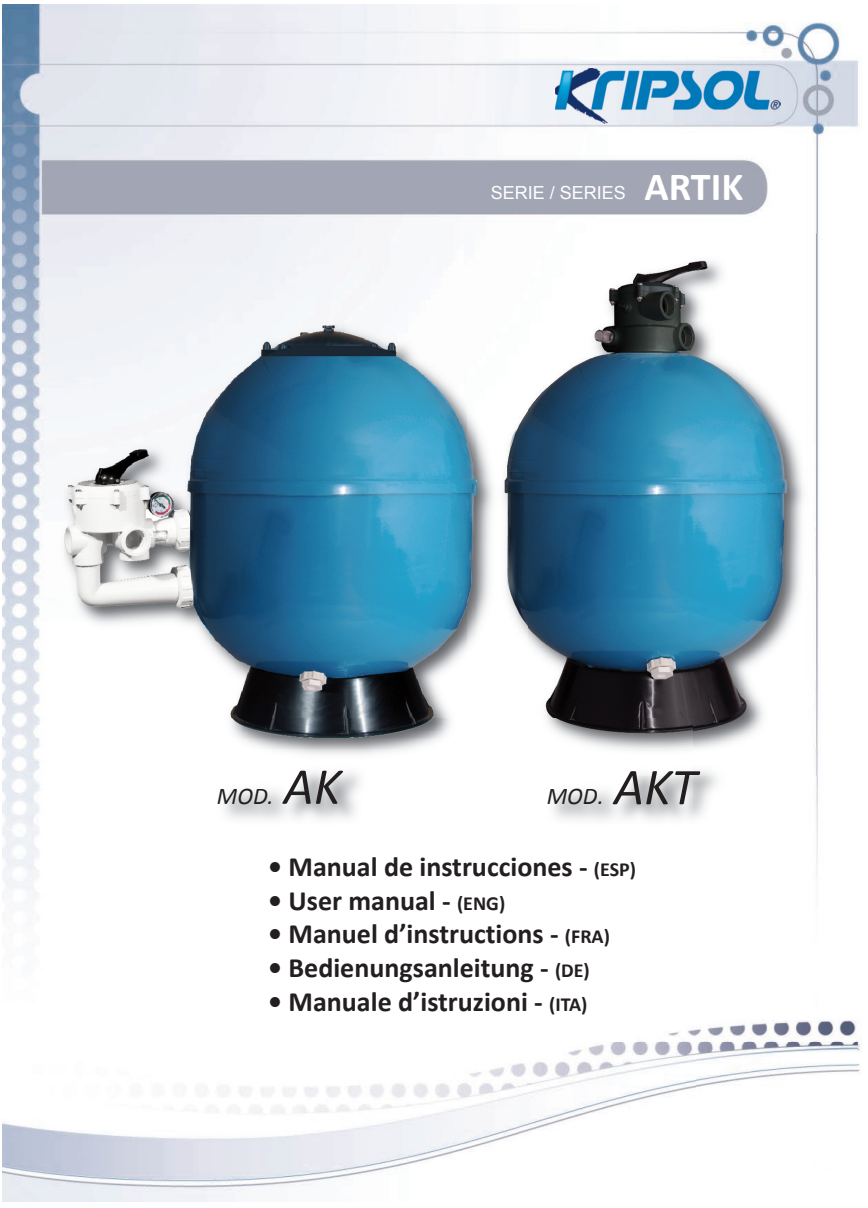
<style>
.page{position:relative;width:868px;height:1208px;background:#fff}
.page>*{position:absolute;margin:0;border:0;box-sizing:border-box;transform-origin:0 0}
.t1{font:700 40px "Calibri";color:#fff}
.t2{font:700 28px "Calibri";color:#231f20}
.t3{font:italic 24px "Calibri";color:#231f20}
.t4{font:18px "Arial";color:#fff}
.s1{font-size:52px}
.s2{font-size:20px}
</style>
<div class="page">
<img style="left:3px;top:5px;width:858px;height:1197px">
<img style="left:555px;top:69px;width:225px;height:54px">
<div style="left:160px;top:718px;width:532px;height:232px;background:#fff"></div>
<img style="left:34px;top:266px;width:424px;height:58px">
<img style="left:34px;top:324px;width:31px;height:500px">
<img style="left:65px;top:737px;width:377px;height:87px">
<img style="left:65px;top:324px;width:393px;height:394px">
<img style="left:65px;top:718px;width:385px;height:19px">
<img style="left:458px;top:234px;width:368px;height:542px">
<img style="left:458px;top:718px;width:9px;height:58px">
<img style="left:467px;top:750px;width:61px;height:26px">
<img style="left:467px;top:242px;width:333px;height:508px">
<img style="left:528px;top:718px;width:164px;height:58px">
<img style="left:476px;top:324px;width:52px;height:413px">
<img style="left:467px;top:718px;width:9px;height:19px">
<img style="left:191px;top:749px;width:206px;height:75px">
<img style="left:692px;top:749px;width:58px;height:110px">
<img style="left:528px;top:749px;width:164px;height:1px">
<svg style="left:516px;top:749px;width:12px;height:1px"></svg>
<p class="t4" style="left:490px;top:186px;width:137px">SERIE / SERIES</p>
<h1 class="t1" style="left:644px;top:167px;width:100px">ARTIK</h1>
<p class="t3" style="left:217px;top:781px;width:125px">MOD. <span class="s1">AK</span></p>
<p class="t3" style="left:546px;top:782px;width:151px">MOD. <span class="s1">AKT</span></p>
<p class="t2" style="left:268px;top:853px;width:369px">• Manual de instrucciones - <span class="s2">(ESP)</span></p>
<p class="t2" style="left:268px;top:886px;width:238px">• User manual - <span class="s2">(ENG)</span></p>
<p class="t2" style="left:268px;top:920px;width:343px">• Manuel d’instructions - <span class="s2">(FRA)</span></p>
<p class="t2" style="left:268px;top:954px;width:323px">• Bedienungsanleitung - <span class="s2">(DE)</span></p>
<p class="t2" style="left:268px;top:987px;width:320px">• Manuale d’istruzioni - <span class="s2">(ITA)</span></p>
</div>
